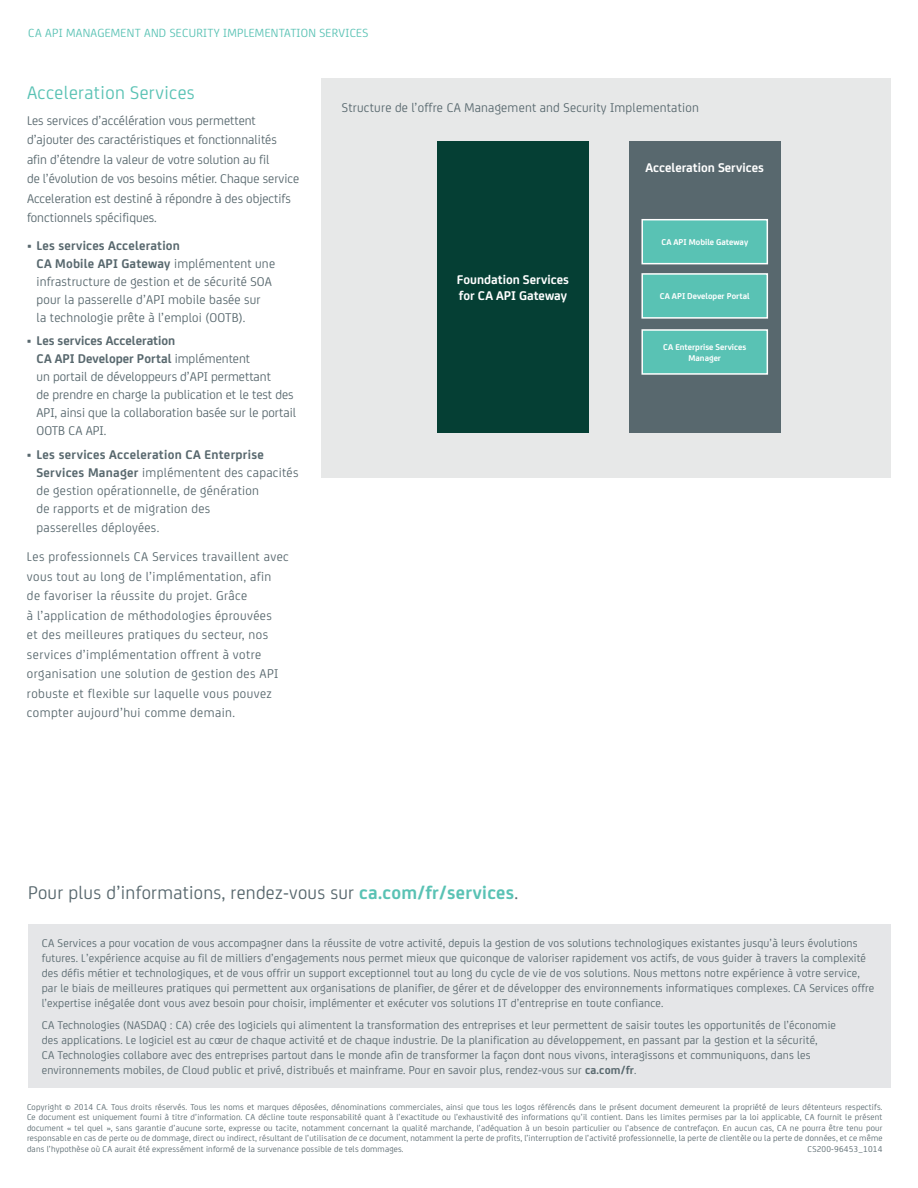
<style>
.page{position:relative;width:918px;height:1188px;background:#fff}
.page>*{position:absolute;margin:0;border:0;box-sizing:border-box;transform-origin:0 0}
.t1{font:19.5px "CA Sans";letter-spacing:.015em;color:#58686e}
.t2{font:19.5px "CA Sans";letter-spacing:.02em;color:#59c2b4}
.t3{font:13.5px/19.5px "CA Sans";letter-spacing:.015em;color:#58686e}
.t4{font:700 13.5px/16.2px "CA Sans";color:#fff}
.t5{font:12.6px "CA Sans";letter-spacing:.02em;color:#59c2b4}
.t6{font:12px/15px "CA Sans";letter-spacing:.015em;color:#58686e}
.t7{font:9px/10.5px "CA Sans";letter-spacing:.02em;color:#58686e;text-align:justify}
.t8{font:700 9px/10.8px "CA Sans";color:#fff;text-align:center}
.s1{font-weight:700}
.s2{font-weight:700;color:#59c2b4}
</style>
<div class="page">
<div style="left:28px;top:924px;width:863px;height:164px;background:#e5e6e8"></div>
<div style="left:321px;top:78px;width:570px;height:399px;background:#e7e8e8"></div>
<div style="left:437px;top:141px;width:152px;height:291px;background:#053f34"></div>
<div style="left:629px;top:141px;width:152px;height:291px;background:#58686e"></div>
<div style="left:642px;top:220px;width:125px;height:44px;background:#59c2b4"></div>
<div style="left:641px;top:219px;width:127px;height:45px;border:2px solid #fff"></div>
<div style="left:642px;top:274px;width:125px;height:44px;background:#59c2b4"></div>
<div style="left:641px;top:273px;width:127px;height:46px;border:2px solid #fff"></div>
<div style="left:642px;top:330px;width:125px;height:44px;background:#59c2b4"></div>
<div style="left:641px;top:329px;width:127px;height:46px;border:2px solid #fff"></div>
<p class="t5" style="left:28px;top:24px;width:56px">CA API Management</p>
<p class="t5" style="left:144px;top:24px;width:9px">and</p>
<p class="t5" style="left:170px;top:24px;width:66px">Security Implementation</p>
<p class="t5" style="left:319px;top:24px;width:14px">Services</p>
<h1 class="t2" style="left:27px;top:78px;width:169px">Acceleration Services</h1>
<p class="t3" style="left:27px;top:110px;width:274px">Les services d’accélération vous permettent d’ajouter des caractéristiques et fonctionnalités afin d’étendre la valeur de votre solution au fil<br>de l’évolution de vos besoins métier. Chaque service Acceleration est destiné à répondre à des objectifs fonctionnels spécifiques.</p>
<p class="t3" style="left:36px;top:236px;width:240px;line-height:18px;text-indent:-9px"><span class="s1">• Les services Acceleration<br>CA Mobile API Gateway</span> implémentent une infrastructure de gestion et de sécurité SOA pour la passerelle d’API mobile basée sur<br>la technologie prête à l’emploi (OOTB).</p>
<p class="t3" style="left:36px;top:331px;width:261px;line-height:18px;text-indent:-9px"><span class="s1">• Les services Acceleration<br>CA API Developer Portal</span> implémentent<br>un portail de développeurs d’API permettant<br>de prendre en charge la publication et le test des API, ainsi que la collaboration basée sur le portail OOTB CA API.</p>
<p class="t3" style="left:36px;top:444px;width:263px;line-height:18px;text-indent:-9px"><span class="s1">• Les services Acceleration CA Enterprise Services Manager</span> implémentent des capacités de gestion opérationnelle, de génération<br>de rapports et de migration des</p>
<p class="t3" style="left:27px;top:512px;width:263px;line-height:29.2px;text-indent:9px">passerelles déployées.<br>Les professionnels CA Services travaillent avec</p>
<p class="t3" style="left:27px;top:566px;width:253px">vous tout au long de l’implémentation, afin de favoriser la réussite du projet. Grâce<br>à l’application de méthodologies éprouvées et des meilleures pratiques du secteur, nos services d’implémentation offrent à votre organisation une solution de gestion des API robuste et flexible sur laquelle vous pouvez compter aujourd’hui comme demain.</p>
<p class="t3" style="left:342px;top:97px;width:358px">Structure de l’offre CA Management and Security Implementation</p>
<p class="t4" style="left:645px;top:158px;width:120px">Acceleration Services</p>
<p class="t4" style="left:457px;top:270px;width:114px">Foundation Services for CA API Gateway</p>
<p class="t8" style="left:661px;top:236px;width:88px">CA API Mobile Gateway</p>
<p class="t8" style="left:660px;top:290px;width:92px">CA API Developer Portal</p>
<p class="t8" style="left:663px;top:341px;width:85px">CA Enterprise Services<br>Manager</p>
<h1 class="t1" style="left:28px;top:879px;width:492px">Pour plus d’informations, rendez-vous sur <span class="s2">ca.com/fr/services</span>.</h1>
<p class="t6" style="left:42px;top:935px;width:834px">CA Services a pour vocation de vous accompagner dans la réussite de votre activité, depuis la gestion de vos solutions technologiques existantes jusqu’à leurs évolutions futures. L’expérience acquise au fil de milliers d’engagements nous permet mieux que quiconque de valoriser rapidement vos actifs, de vous guider à travers la complexité des défis métier et technologiques, et de vous offrir un support exceptionnel tout au long du cycle de vie de vos solutions. Nous mettons notre expérience à votre service, par le biais de meilleures pratiques qui permettent aux organisations de planifier, de gérer et de développer des environnements informatiques complexes. CA Services offre l’expertise inégalée dont vous avez besoin pour choisir, implémenter et exécuter vos solutions IT d’entreprise en toute confiance.</p>
<p class="t6" style="left:42px;top:1017px;width:796px">CA Technologies (NASDAQ : CA) crée des logiciels qui alimentent la transformation des entreprises et leur permettent de saisir toutes les opportunités de l’économie des applications. Le logiciel est au cœur de chaque activité et de chaque industrie. De la planification au développement, en passant par la gestion et la sécurité,<br>CA Technologies collabore avec des entreprises partout dans le monde afin de transformer la façon dont nous vivons, interagissons et communiquons, dans les environnements mobiles, de Cloud public et privé, distribués et mainframe. Pour en savoir plus, rendez-vous sur <span class="s1">ca.com/fr</span>.</p>
<p class="t7" style="left:27px;top:1101px;width:857px">Copyright © 2014 CA. Tous droits réservés. Tous les noms et marques déposées, dénominations commerciales, ainsi que tous les logos référencés dans le présent document demeurent la propriété de leurs détenteurs respectifs.<br>Ce document est uniquement fourni à titre d’information. CA décline toute responsabilité quant à l’exactitude ou l’exhaustivité des informations qu’il contient. Dans les limites permises par la loi applicable, CA fournit le présent document « tel quel », sans garantie d’aucune sorte, expresse ou tacite, notamment concernant la qualité marchande, l’adéquation à un besoin particulier ou l’absence de contrefaçon. En aucun cas, CA ne pourra être tenu pour responsable en cas de perte ou de dommage, direct ou indirect, résultant de l’utilisation de ce document, notamment la perte de profits, l’interruption de l’activité professionnelle, la perte de clientèle ou la perte de données, et ce même dans l’hypothèse où CA aurait été expressément informé de la survenance possible de tels dommages.</p>
<p class="t7" style="left:808px;top:1143px;width:76px">CS200-96453_1014</p>
</div>
